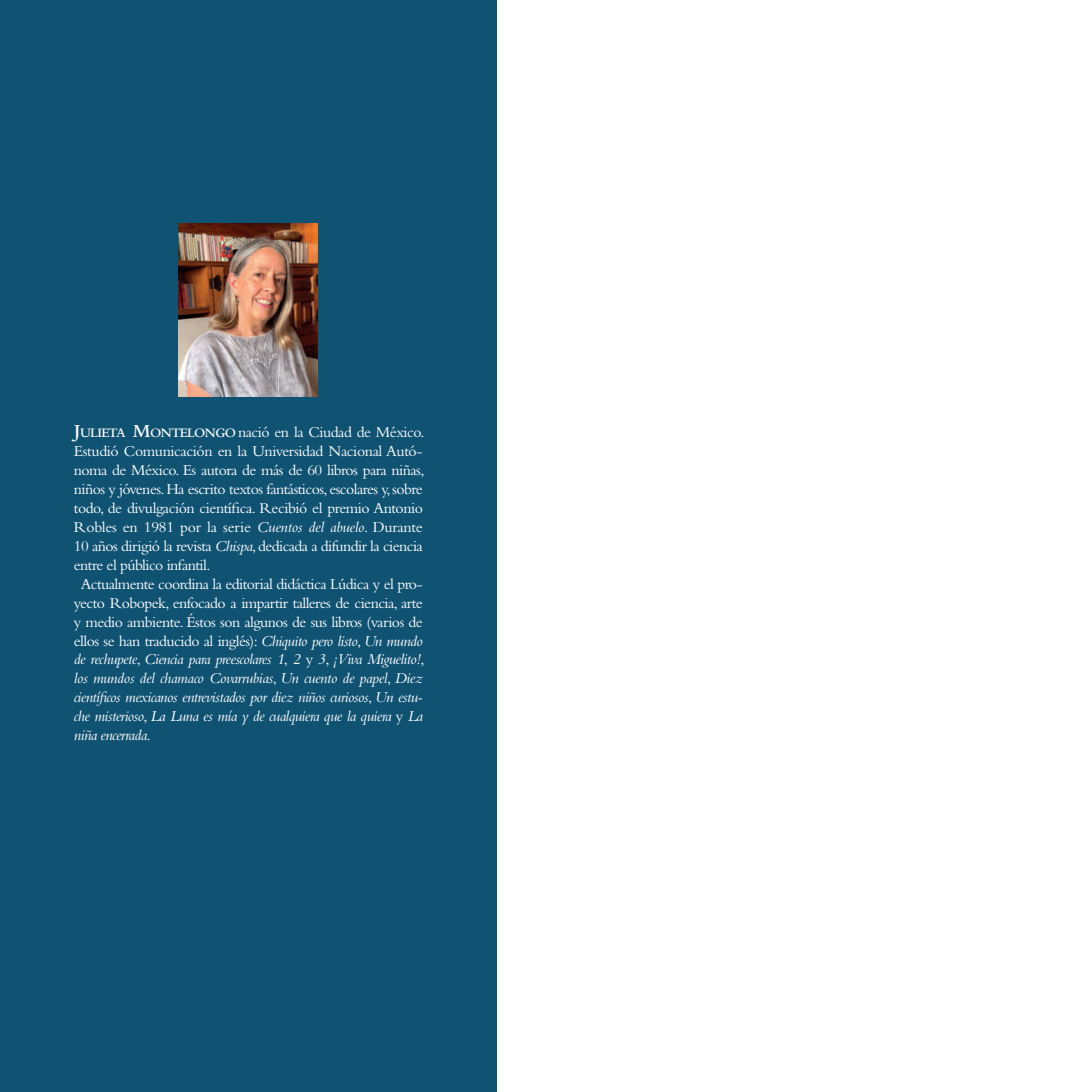
<style>
.page{position:relative;width:1092px;height:1092px;background:#fff}
.page>*{position:absolute;margin:0;border:0;box-sizing:border-box;transform-origin:0 0}
.t1{font:15.75px "Bembo Std";letter-spacing:-.035em;color:#fff}
.t2{font:italic 15.75px "Bembo Std";letter-spacing:-.035em;color:#fff}
.t3{font:15.75px "Bembo Std";letter-spacing:-.015em;color:#fff}
.s1{font-weight:600;font-size:19.25px}
.s2{font-weight:600;font-size:13.47px}
.s3{font-style:italic}
.s4{font-style:normal}
</style>
<div class="page">
<div style="left:0;top:0;width:496px;height:1091px;background:#105272"></div>
<img style="left:179px;top:223px;width:139px;height:174px">
<p class="t1" style="left:74px;top:423px;width:352px"><span class="s1">J</span><span class="s2">ULIETA</span> <span class="s1">M</span><span class="s2">ONTELONGO</span> nació en la Ciudad de México.</p>
<p class="t1" style="left:74px;top:442px;width:350px">Estudió Comunicación en la Universidad Nacional Autó-</p>
<p class="t1" style="left:74px;top:461px;width:352px">noma de México. Es autora de más de 60 libros para niñas,</p>
<p class="t1" style="left:74px;top:480px;width:350px">niños y jóvenes. Ha escrito textos fantásticos, escolares y, sobre</p>
<p class="t1" style="left:74px;top:499px;width:350px">todo, de divulgación científica. Recibió el premio Antonio</p>
<p class="t3" style="left:74px;top:518px;width:350px">Robles en 1981 por la serie <span class="s3">Cuentos del abuelo</span>. Durante</p>
<p class="t1" style="left:74px;top:537px;width:350px">10 años dirigió la revista <span class="s3">Chispa</span>, dedicada a difundir la ciencia</p>
<p class="t1" style="left:74px;top:555px;width:138px">entre el público infantil.</p>
<p class="t1" style="left:81px;top:574px;width:343px">Actualmente coordina la editorial didáctica Lúdica y el pro-</p>
<p class="t1" style="left:74px;top:593px;width:350px">yecto Robopek, enfocado a impartir talleres de ciencia, arte</p>
<p class="t1" style="left:74px;top:612px;width:350px">y medio ambiente. Éstos son algunos de sus libros (varios de</p>
<p class="t1" style="left:74px;top:631px;width:350px">ellos se han traducido al inglés): <span class="s3">Chiquito pero listo</span>, <span class="s3">Un mundo</span></p>
<p class="t2" style="left:74px;top:650px;width:352px">de rechupete<span class="s4">,</span> Ciencia para preescolares 1<span class="s4">,</span> 2 <span class="s4">y</span> 3<span class="s4">,</span> ¡Viva Miguelito!<span class="s4">,</span></p>
<p class="t2" style="left:74px;top:669px;width:350px">los mundos del chamaco Covarrubias<span class="s4">,</span> Un cuento de papel<span class="s4">,</span> Diez</p>
<p class="t2" style="left:74px;top:688px;width:350px">científicos mexicanos entrevistados por diez niños curiosos<span class="s4">,</span> Un estu-</p>
<p class="t2" style="left:74px;top:707px;width:350px">che misterioso<span class="s4">,</span> La Luna es mía y de cualquiera que la quiera <span class="s4">y</span> La</p>
<p class="t2" style="left:74px;top:725px;width:78px">niña encerrada<span class="s4">.</span></p>
</div>
